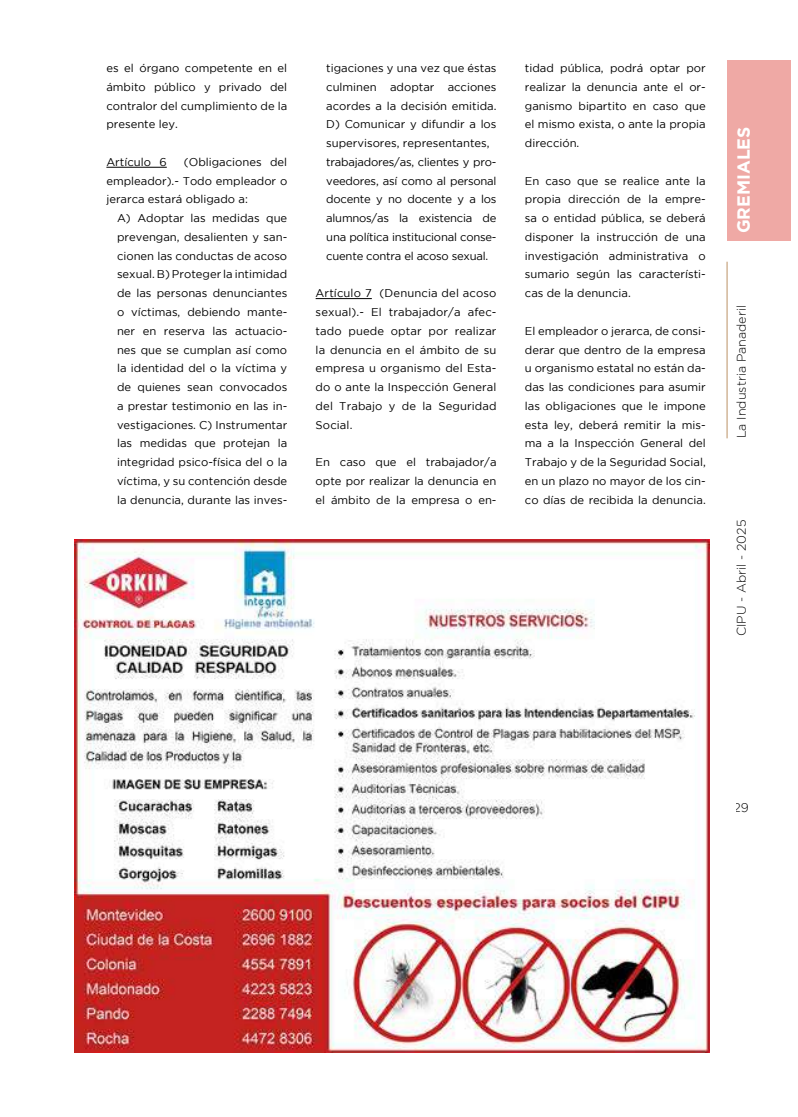
<style>
.page{position:relative;width:798px;height:1117px;background:#fff}
.page>*{position:absolute;margin:0;border:0;box-sizing:border-box;transform-origin:0 0}
.t1{font:700 17.5px "Gotham";color:#fff}
.t2{font:300 12.5px "Gotham";color:#000}
.t3{font:11.25px/18.8px "Gotham";color:#000;text-align:justify}
.t4{font:11.25px/18.8px "Gotham";letter-spacing:-.02em;color:#000}
.s1{font-family:"Brown";font-weight:400;font-size:10px}
</style>
<div class="page">
<hr style="left:726px;top:261px;width:1px;height:177px;background:#bb9165">
<img style="left:74px;top:539px;width:635px;height:512px">
<hr style="left:106px;top:167px;width:61px;height:1px;background:#000">
<hr style="left:315px;top:298px;width:56px;height:1px;background:#000">
<div style="left:726px;top:60px;width:64px;height:180px;background:#efa9a5"></div>
<p class="t3" style="left:106px;top:58px;width:182px">es el órgano competente en el ámbito público y privado del contralor del cumplimiento de la presente ley.</p>
<p class="t3" style="left:106px;top:152px;width:62px">Artículo 6</p>
<p class="t3" style="left:106px;top:152px;width:182px;text-indent:77px">(Obligaciones del empleador).- Todo empleador o jerarca estará obligado a:</p>
<p class="t3" style="left:117px;top:208px;width:172px">A) Adoptar las medidas que prevengan, desalienten y san&shy;cionen las conductas de acoso sexual. B) Proteger la intimidad de las personas denunciantes o víctimas, debiendo mante&shy;ner en reserva las actuacio&shy;nes que se cumplan así como la identidad del o la víctima y de quienes sean convocados a prestar testimonio en las in&shy;vestigaciones. C) Instrumentar las medidas que protejan la integridad psico-física del o la víctima, y su contención desde la denuncia, durante las inves-</p>
<p class="t4" style="left:326px;top:58px;width:172px">tigaciones y una vez que éstas culminen adoptar acciones acordes a la decisión emitida.<br>D) Comunicar y difundir a los supervisores, representantes, trabajadores/as, clientes y pro&shy;veedores, así como al personal docente y no docente y a los alumnos/as la existencia de una política institucional conse&shy;cuente contra el acoso sexual.</p>
<p class="t3" style="left:315px;top:283px;width:182px">Artículo 7 (Denuncia del acoso sexual).- El trabajador/a afec&shy;tado puede optar por realizar la denuncia en el ámbito de su empresa u organismo del Esta&shy;do o ante la Inspección General del Trabajo y de la Seguridad Social.</p>
<p class="t3" style="left:315px;top:452px;width:182px">En caso que el trabajador/a opte por realizar la denuncia en el ámbito de la empresa o en-</p>
<p class="t3" style="left:524px;top:58px;width:182px">tidad pública, podrá optar por realizar la denuncia ante el or&shy;ganismo bipartito en caso que el mismo exista, o ante la propia dirección.</p>
<p class="t3" style="left:524px;top:171px;width:182px">En caso que se realice ante la propia dirección de la empre&shy;sa o entidad pública, se deberá disponer la instrucción de una investigación administrativa o sumario según las característi&shy;cas de la denuncia.</p>
<p class="t3" style="left:524px;top:321px;width:182px">El empleador o jerarca, de consi&shy;derar que dentro de la empresa u organismo estatal no están da&shy;das las condiciones para asumir las obligaciones que le impone esta ley, deberá remitir la mis&shy;ma a la Inspección General del Trabajo y de la Seguridad Social, en un plazo no mayor de los cin&shy;co días de recibida la denuncia.</p>
<h1 class="t1" style="left:733px;top:233px;width:108px;rotate:-90deg">GREMIALES</h1>
<p class="t2" style="left:734px;top:438px;width:135px;rotate:-90deg">La Industria Panaderil</p>
<p class="t2" style="left:734px;top:636px;width:118px;rotate:-90deg">CIPU - Abril - 2025</p>
<p class="t2" style="left:729px;top:800px;width:20px"><span class="s1">·</span>29</p>
</div>
